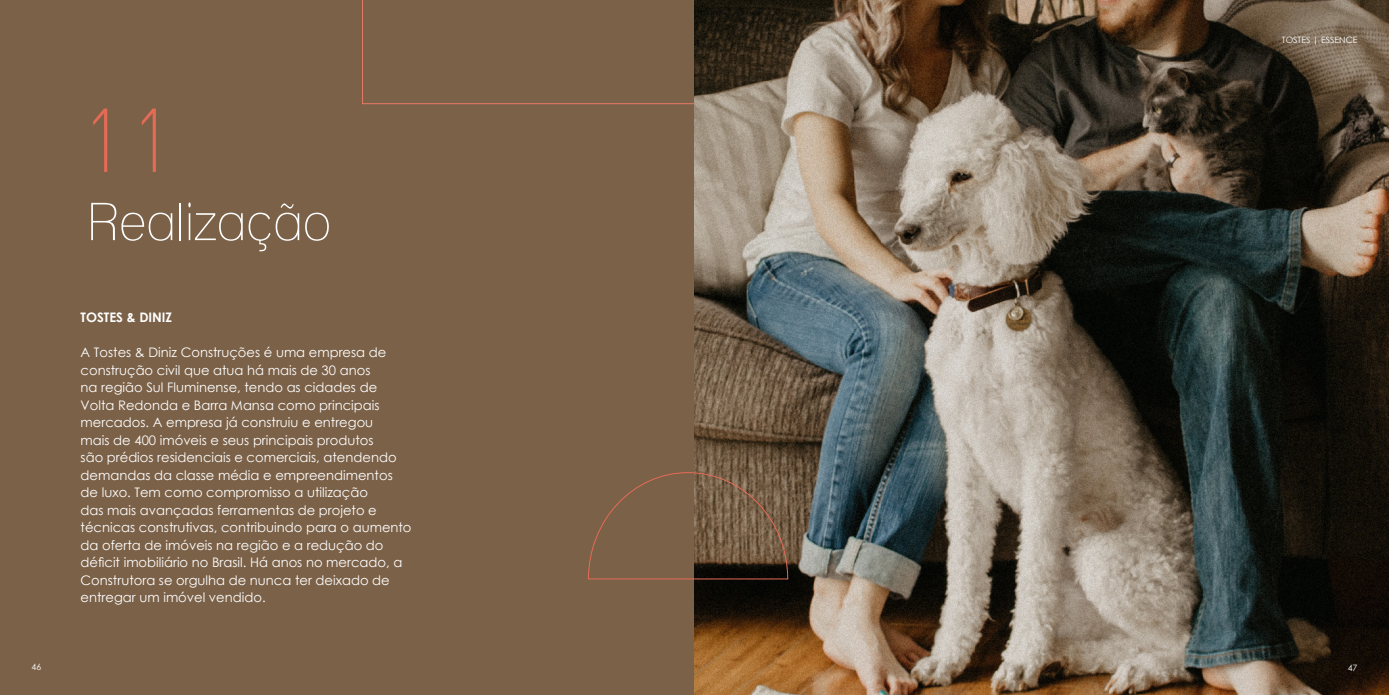
<style>
.page{position:relative;width:1389px;height:695px;background:#fff}
.page>*{position:absolute;margin:0;border:0;box-sizing:border-box;transform-origin:0 0}
.t1{font:condensed 93.27px "Lane";color:#e56b57}
.t2{font:condensed 51.8px "Lane";color:#fff}
.t3{font:13.12px/17.5px "Century Gothic";color:#fff}
.t4{font:700 13.12px "Century Gothic";color:#fff}
.t5{font:8.75px "Century Gothic";color:#fff}
</style>
<div class="page">
<div style="left:0;top:0;width:694px;height:694px;background:#7b6148"></div>
<svg style="left:362px;top:0;width:332px;height:104px"></svg>
<img style="left:694px;top:0;width:695px;height:694px">
<svg style="left:588px;top:471px;width:201px;height:108px"></svg>
<p class="t5" style="left:32px;top:660px;width:11px">46</p>
<h1 class="t1" style="left:79px;top:82px;width:99px">11</h1>
<h2 class="t2" style="left:87px;top:190px;width:246px">Realização</h2>
<p class="t4" style="left:81px;top:307px;width:93px">TOSTES &amp; DINIZ</p>
<p class="t3" style="left:81px;top:343px;width:332px">A Tostes &amp; Diniz Construções é uma empresa de construção civil que atua há mais de 30 anos<br>na região Sul Fluminense, tendo as cidades de Volta Redonda e Barra Mansa como principais mercados. A empresa já construiu e entregou<br>mais de 400 imóveis e seus principais produtos<br>são prédios residenciais e comerciais, atendendo demandas da classe média e empreendimentos de luxo. Tem como compromisso a utilização<br>das mais avançadas ferramentas de projeto e técnicas construtivas, contribuindo para o aumento da oferta de imóveis na região e a redução do déficit imobiliário no Brasil. Há anos no mercado, a Construtora se orgulha de nunca ter deixado de entregar um imóvel vendido.</p>
<p class="t5" style="left:1282px;top:34px;width:77px">TOSTES | ESSENCE</p>
<p class="t5" style="left:1348px;top:661px;width:11px">47</p>
</div>
